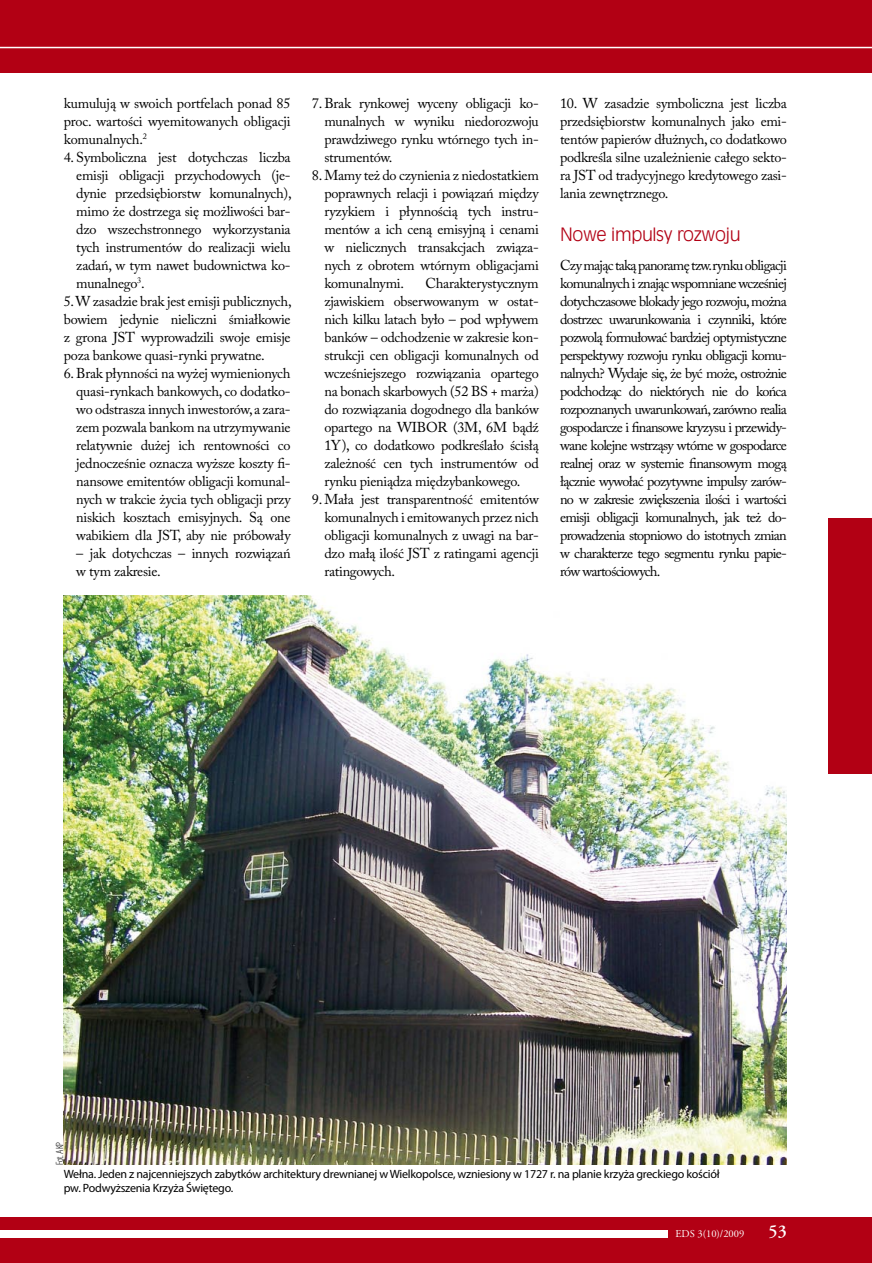
<style>
.page{position:relative;width:872px;height:1263px;background:#fff}
.page>*{position:absolute;margin:0;border:0;box-sizing:border-box;transform-origin:0 0}
.t1{font:18px "Incised 901 Lt EU";letter-spacing:-.02em;color:#b20014}
.t2{font:600 18px "Adobe Garamond Pro";color:#fff}
.t3{font:14.25px/18px "Adobe Caslon Pro";letter-spacing:-.02em;color:#000;text-align:justify}
.t4{font:12px/14.4px "Myriad Pro";letter-spacing:-.02em;color:#000}
.t5{font:10.5px "Adobe Garamond Pro";color:#fff}
.t6{font:300 condensed 10.5px "Myriad Pro";letter-spacing:-.02em;color:#000}
</style>
<div class="page">
<div style="left:0;top:1217px;width:872px;height:46px;background:#b20014"></div>
<div style="left:0;top:0;width:872px;height:73px;background:#b20014"></div>
<div style="left:0;top:1230px;width:668px;height:7px;background:#fff"></div>
<hr style="left:0;top:47px;width:872px;height:1px;background:#fff">
<div style="left:828px;top:518px;width:44px;height:255px;background:#b20014"></div>
<img style="left:64px;top:595px;width:723px;height:569px">
<p class="t3" style="left:64px;top:94px;width:228px">kumulują w swoich portfelach ponad 85 proc. wartości wyemitowanych obligacji komunalnych.<sup>2</sup></p>
<p class="t3" style="left:76px;top:148px;width:217px;text-indent:-13px">4. Symboliczna jest dotychczas liczba emisji obligacji przychodowych (je&shy;dynie przedsiębiorstw komunalnych), mimo że dostrzega się możliwości bar&shy;dzo wszechstronnego wykorzystania tych instrumentów do realizacji wielu zadań, w tym nawet budownictwa ko&shy;munalnego<sup>3</sup>.</p>
<p class="t3" style="left:64px;top:292px;width:229px">5. W zasadzie brak jest emisji publicznych, bowiem jedynie nieliczni śmiałkowie z grona JST wyprowadzili swoje emisje poza bankowe quasi-rynki prywatne.</p>
<p class="t3" style="left:76px;top:364px;width:216px;text-indent:-13px">6. Brak płynności na wyżej wymienionych quasi-rynkach bankowych, co dodatko&shy;wo odstrasza innych inwestorów, a zara&shy;zem pozwala bankom na utrzymywanie relatywnie dużej ich rentowności co jednocześnie oznacza wyższe koszty fi&shy;nansowe emitentów obligacji komunal&shy;nych w trakcie życia tych obligacji przy niskich kosztach emisyjnych. Są one wabikiem dla JST, aby nie próbowały</p>
<p class="t3" style="left:76px;top:544px;width:216px">– jak dotychczas – innych rozwiązań w tym zakresie.</p>
<p class="t3" style="left:324px;top:94px;width:216px;text-indent:-13px">7. Brak rynkowej wyceny obligacji ko&shy;munalnych w wyniku niedorozwoju prawdziwego rynku wtórnego tych in&shy;strumentów.</p>
<p class="t3" style="left:324px;top:166px;width:216px;text-indent:-13px">8. Mamy też do czynienia z niedostatkiem poprawnych relacji i powiązań między ryzykiem i płynnością tych instru&shy;mentów a ich ceną emisyjną i cenami w nielicznych transakcjach związa&shy;nych z obrotem wtórnym obligacjami komunalnymi.</p>
<p class="t3" style="left:324px;top:274px;width:216px;text-indent:101px">Charakterystycznym zjawiskiem obserwowanym w ostat&shy;nich kilku latach było – pod wpływem banków – odchodzenie w zakresie kon&shy;strukcji cen obligacji komunalnych od wcześniejszego rozwiązania opartego na bonach skarbowych (52 BS + marża) do rozwiązania dogodnego dla banków opartego na WIBOR (3M, 6M bądź 1Y), co dodatkowo podkreślało ścisłą zależność cen tych instrumentów od rynku pieniądza międzybankowego.</p>
<p class="t3" style="left:324px;top:490px;width:216px;text-indent:-13px">9. Mała jest transparentność emitentów komunalnych i emitowanych przez nich obligacji komunalnych z uwagi na bar&shy;dzo małą ilość JST z ratingami agencji ratingowych.</p>
<p class="t3" style="left:560px;top:94px;width:228px">10. W zasadzie symboliczna jest liczba przedsiębiorstw komunalnych jako emi&shy;tentów papierów dłużnych, co dodatkowo podkreśla silne uzależnienie całego sekto&shy;ra JST od tradycyjnego kredytowego zasi&shy;lania zewnętrznego.</p>
<p class="t1" style="left:560px;top:224px;width:182px">Nowe impulsy rozwoju</p>
<p class="t3" style="left:560px;top:256px;width:228px">Czy mając taką panoramę tzw.rynku obligacji komunalnych i znając wspomniane wcześniej dotychczasowe blokady jego rozwoju, można dostrzec uwarunkowania i czynniki, które pozwolą formułować bardziej optymistyczne perspektywy rozwoju rynku obligacji komu&shy;nalnych? Wydaje się, że być może, ostrożnie podchodząc do niektórych nie do końca rozpoznanych uwarunkowań, zarówno realia gospodarcze i finansowe kryzysu i przewidy&shy;wane kolejne wstrząsy wtórne w gospodarce realnej oraz w systemie finansowym mogą łącznie wywołać pozytywne impulsy zarów&shy;no w zakresie zwiększenia ilości i wartości emisji obligacji komunalnych, jak też do&shy;prowadzenia stopniowo do istotnych zmian w charakterze tego segmentu rynku papie&shy;rów wartościowych.</p>
<p class="t6" style="left:53px;top:1165px;width:25px;rotate:-90deg">Fot. AKP</p>
<p class="t4" style="left:64px;top:1166px;width:657px">Wełna. Jeden z najcenniejszych zabytków architektury drewnianej w Wielkopolsce, wzniesiony w 1727 r. na planie krzyża greckiego kościół pw. Podwyższenia Krzyża Świętego.</p>
<p class="t5" style="left:675px;top:1228px;width:70px">EDS 3(10)/2009</p>
<p class="t2" style="left:768px;top:1221px;width:20px">53</p>
</div>
